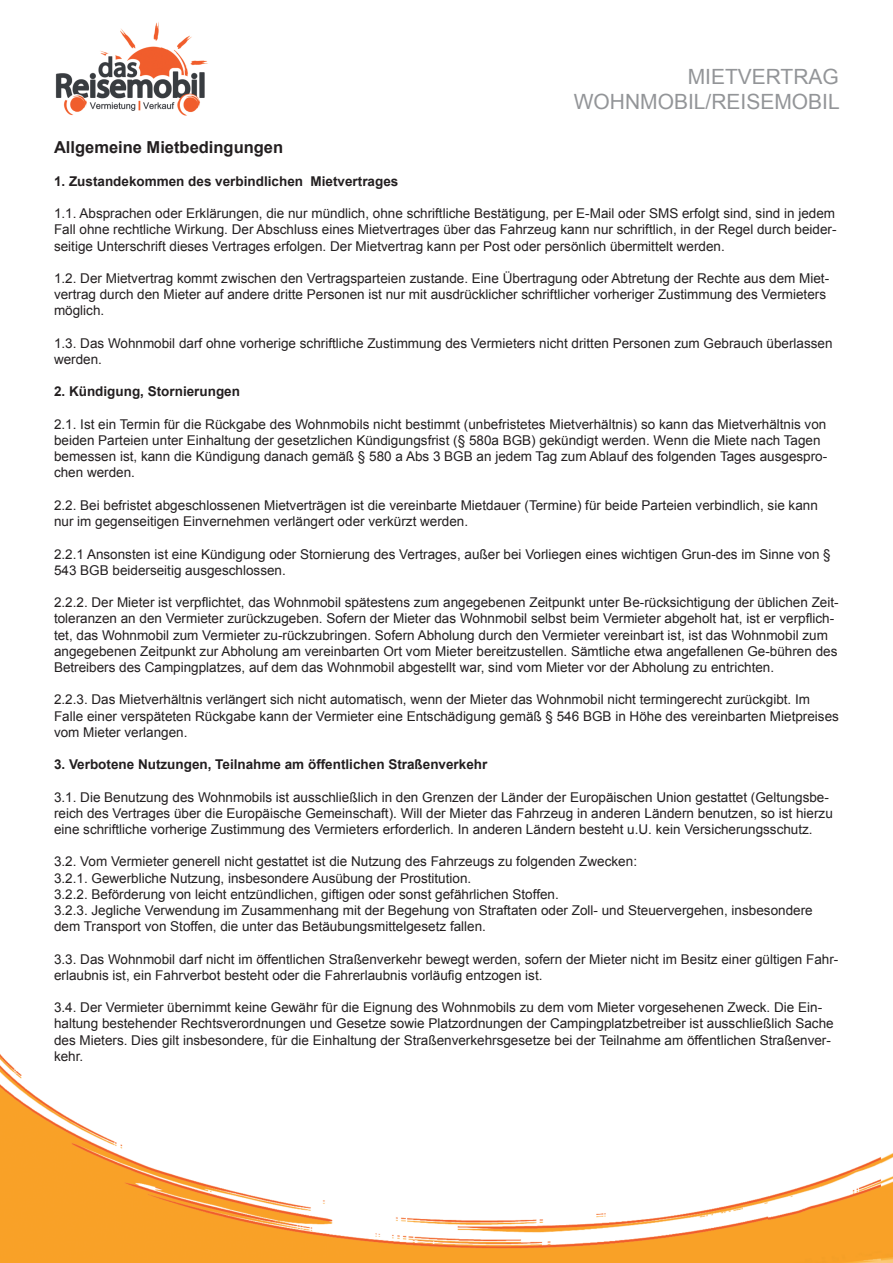
<style>
.page{position:relative;width:893px;height:1263px;background:#fff}
.page>*{position:absolute;margin:0;border:0;box-sizing:border-box;transform-origin:0 0}
.t1{font:21px/25.2px "Arial";color:#939598;text-align:right}
.t2{font:700 16.5px "Arial";color:#231f20}
.t3{font:13.5px/16.2px "Arial";color:#231f20}
.t4{font:700 13.5px "Arial";color:#231f20}
</style>
<div class="page">
<img style="left:1px;top:22px;width:892px;height:1241px">
<h1 class="t1" style="left:574px;top:64px;width:268px">MIETVERTRAG<br>WOHNMOBIL/REISEMOBIL</h1>
<p class="t2" style="left:54px;top:137px;width:231px">Allgemeine Mietbedingungen</p>
<p class="t4" style="left:54px;top:172px;width:346px">1. Zustandekommen des verbindlichen Mietvertrages</p>
<p class="t3" style="left:54px;top:206px;width:784px;text-align:justify">1.1. Absprachen oder Erklärungen, die nur mündlich, ohne schriftliche Bestätigung, per E-Mail oder SMS erfolgt sind, sind in jedem Fall ohne rechtliche Wirkung. Der Abschluss eines Mietvertrages über das Fahrzeug kann nur schriftlich, in der Regel durch beider&shy;seitige Unterschrift dieses Vertrages erfolgen. Der Mietvertrag kann per Post oder persönlich übermittelt werden.</p>
<p class="t3" style="left:54px;top:270px;width:777px">1.2. Der Mietvertrag kommt zwischen den Vertragsparteien zustande. Eine Übertragung oder Abtretung der Rechte aus dem Miet&shy;vertrag durch den Mieter auf andere dritte Personen ist nur mit ausdrücklicher schriftlicher vorheriger Zustimmung des Vermieters möglich.</p>
<p class="t3" style="left:54px;top:335px;width:780px">1.3. Das Wohnmobil darf ohne vorherige schriftliche Zustimmung des Vermieters nicht dritten Personen zum Gebrauch überlassen werden.</p>
<p class="t4" style="left:54px;top:383px;width:188px">2. Kündigung, Stornierungen</p>
<p class="t3" style="left:54px;top:416px;width:775px">2.1. Ist ein Termin für die Rückgabe des Wohnmobils nicht bestimmt (unbefristetes Mietverhältnis) so kann das Mietverhältnis von beiden Parteien unter Einhaltung der gesetzlichen Kündigungsfrist (§ 580a BGB) gekündigt werden. Wenn die Miete nach Tagen bemessen ist, kann die Kündigung danach gemäß § 580 a Abs 3 BGB an jedem Tag zum Ablauf des folgenden Tages ausgespro&shy;chen werden.</p>
<p class="t3" style="left:54px;top:497px;width:765px">2.2. Bei befristet abgeschlossenen Mietverträgen ist die vereinbarte Mietdauer (Termine) für beide Parteien verbindlich, sie kann nur im gegenseitigen Einvernehmen verlängert oder verkürzt werden.</p>
<p class="t3" style="left:54px;top:546px;width:778px">2.2.1 Ansonsten ist eine Kündigung oder Stornierung des Vertrages, außer bei Vorliegen eines wichtigen Grun-des im Sinne von §<br>543 BGB beiderseitig ausgeschlossen.</p>
<p class="t3" style="left:54px;top:594px;width:786px">2.2.2. Der Mieter ist verpflichtet, das Wohnmobil spätestens zum angegebenen Zeitpunkt unter Be-rücksichtigung der üblichen Zeit&shy;toleranzen an den Vermieter zurückzugeben. Sofern der Mieter das Wohnmobil selbst beim Vermieter abgeholt hat, ist er verpflich&shy;tet, das Wohnmobil zum Vermieter zu-rückzubringen. Sofern Abholung durch den Vermieter vereinbart ist, ist das Wohnmobil zum angegebenen Zeitpunkt zur Abholung am vereinbarten Ort vom Mieter bereitzustellen. Sämtliche etwa angefallenen Ge-bühren des Betreibers des Campingplatzes, auf dem das Wohnmobil abgestellt war, sind vom Mieter vor der Abholung zu entrichten.</p>
<p class="t3" style="left:54px;top:692px;width:786px">2.2.3. Das Mietverhältnis verlängert sich nicht automatisch, wenn der Mieter das Wohnmobil nicht termingerecht zurückgibt. Im<br>Falle einer verspäteten Rückgabe kann der Vermieter eine Entschädigung gemäß § 546 BGB in Höhe des vereinbarten Mietpreises vom Mieter verlangen.</p>
<p class="t4" style="left:54px;top:755px;width:435px">3. Verbotene Nutzungen, Teilnahme am öffentlichen Straßenverkehr</p>
<p class="t3" style="left:54px;top:789px;width:780px">3.1. Die Benutzung des Wohnmobils ist ausschließlich in den Grenzen der Länder der Europäischen Union gestattet (Geltungsbe&shy;reich des Vertrages über die Europäische Gemeinschaft). Will der Mieter das Fahrzeug in anderen Ländern benutzen, so ist hierzu eine schriftliche vorherige Zustimmung des Vermieters erforderlich. In anderen Ländern besteht u.U. kein Versicherungsschutz.</p>
<p class="t3" style="left:54px;top:854px;width:760px">3.2. Vom Vermieter generell nicht gestattet ist die Nutzung des Fahrzeugs zu folgenden Zwecken:<br>3.2.1. Gewerbliche Nutzung, insbesondere Ausübung der Prostitution.<br>3.2.2. Beförderung von leicht entzündlichen, giftigen oder sonst gefährlichen Stoffen.<br>3.2.3. Jegliche Verwendung im Zusammenhang mit der Begehung von Straftaten oder Zoll- und Steuervergehen, insbesondere dem Transport von Stoffen, die unter das Betäubungsmittelgesetz fallen.</p>
<p class="t3" style="left:54px;top:951px;width:786px">3.3. Das Wohnmobil darf nicht im öffentlichen Straßenverkehr bewegt werden, sofern der Mieter nicht im Besitz einer gültigen Fahr&shy;erlaubnis ist, ein Fahrverbot besteht oder die Fahrerlaubnis vorläufig entzogen ist.</p>
<p class="t3" style="left:54px;top:999px;width:781px">3.4. Der Vermieter übernimmt keine Gewähr für die Eignung des Wohnmobils zu dem vom Mieter vorgesehenen Zweck. Die Ein&shy;haltung bestehender Rechtsverordnungen und Gesetze sowie Platzordnungen der Campingplatzbetreiber ist ausschließlich Sache des Mieters. Dies gilt insbesondere, für die Einhaltung der Straßenverkehrsgesetze bei der Teilnahme am öffentlichen Straßenver&shy;kehr.</p>
</div>
